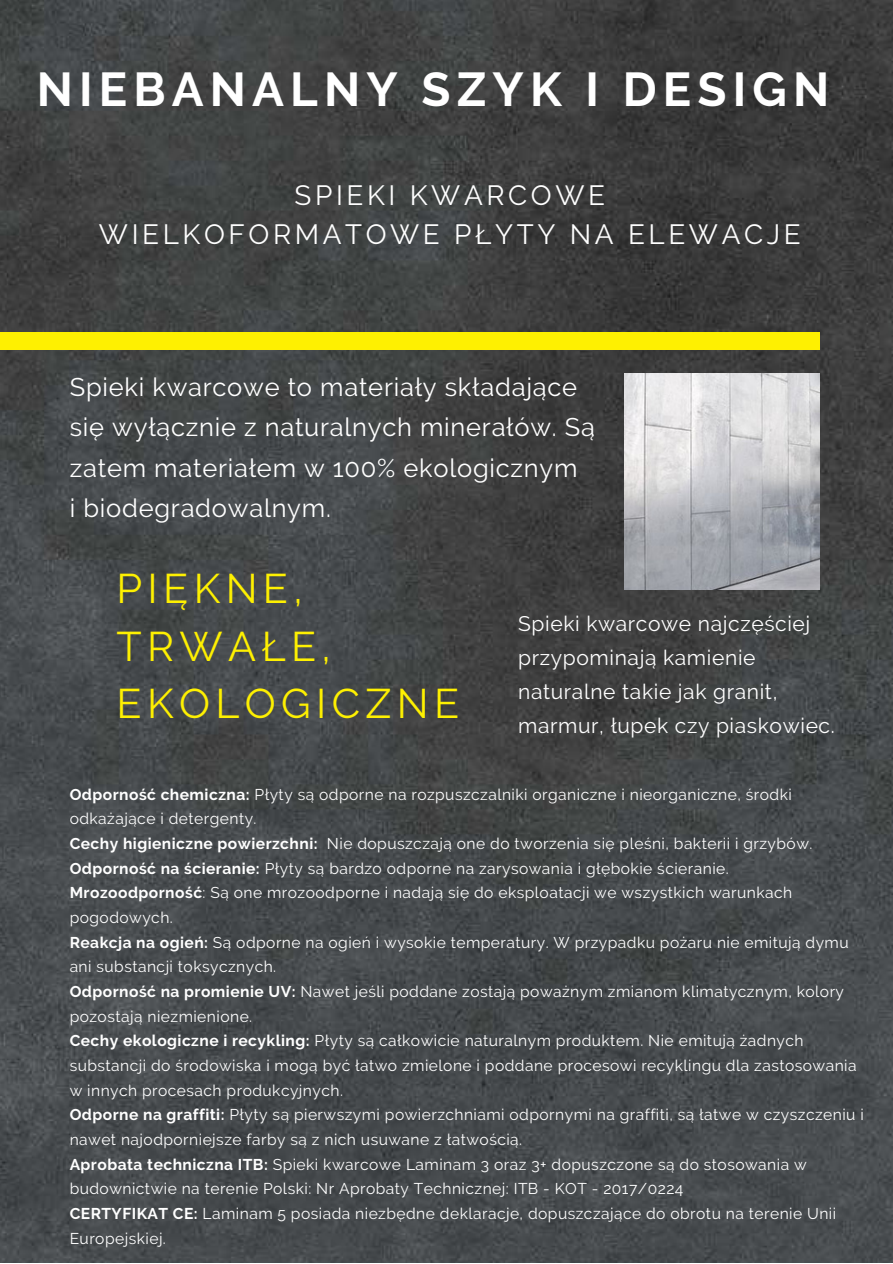
<style>
.page{position:relative;width:893px;height:1264px;background:#fff}
.page>*{position:absolute;margin:0;border:0;box-sizing:border-box;transform-origin:0 0}
.t1{font:700 47.4px "Raleway";letter-spacing:.13em;color:#fff}
.t2{font:41.25px/57.3px "Raleway";letter-spacing:.13em;color:#fef001}
.t3{font:27.75px/38.2px "Raleway";letter-spacing:.13em;color:#fff;text-align:center}
.t4{font:25.5px/40.5px "Raleway";letter-spacing:.03em;color:#fff}
.t5{font:21px/33.8px "Raleway";letter-spacing:.03em;color:#fff}
.t6{font:15.6px/24.6px "Raleway";letter-spacing:.03em;color:#fff}
.s1{font-weight:700}
</style>
<div class="page">
<img style="left:0;top:0;width:892px;height:1262px">
<div style="left:0;top:332px;width:819px;height:17px;background:#fef001"></div>
<img style="left:624px;top:373px;width:195px;height:216px">
<h1 class="t1" style="left:37px;top:61px;width:793px">NIEBANALNY SZYK I DESIGN</h1>
<h3 class="t3" style="left:99px;top:176px;width:703px">SPIEKI KWARCOWE<br>WIELKOFORMATOWE PŁYTY NA ELEWACJE</h3>
<h3 class="t4" style="left:70px;top:367px;width:526px">Spieki kwarcowe to materiały składające się wyłącznie z naturalnych minerałów. Są zatem materiałem w 100% ekologicznym<br>i biodegradowalnym.</h3>
<h2 class="t2" style="left:117px;top:560px;width:344px">PIĘKNE,<br>TRWAŁE,<br>EKOLOGICZNE</h2>
<h3 class="t5" style="left:518px;top:607px;width:318px">Spieki kwarcowe najczęściej przypominają kamienie naturalne takie jak granit, marmur, łupek czy piaskowiec.</h3>
<p class="t6" style="left:70px;top:781px;width:795px"><span class="s1">Odporność chemiczna:</span> Płyty są odporne na rozpuszczalniki organiczne i nieorganiczne, środki odkażające i detergenty.<br><span class="s1">Cechy higieniczne powierzchni:</span> Nie dopuszczają one do tworzenia się pleśni, bakterii i grzybów.<br><span class="s1">Odporność na ścieranie:</span> Płyty są bardzo odporne na zarysowania i głębokie ścieranie.<br><span class="s1">Mrozoodporność</span>: Są one mrozoodporne i nadają się do eksploatacji we wszystkich warunkach pogodowych.<br><span class="s1">Reakcja na ogień:</span> Są odporne na ogień i wysokie temperatury. W przypadku pożaru nie emitują dymu ani substancji toksycznych.<br><span class="s1">Odporność na promienie UV:</span> Nawet jeśli poddane zostają poważnym zmianom klimatycznym, kolory pozostają niezmienione.<br><span class="s1">Cechy ekologiczne i recykling:</span> Płyty są całkowicie naturalnym produktem. Nie emitują żadnych substancji do środowiska i mogą być łatwo zmielone i poddane procesowi recyklingu dla zastosowania w innych procesach produkcyjnych.<br><span class="s1">Odporne na graffiti:</span> Płyty są pierwszymi powierzchniami odpornymi na graffiti, są łatwe w czyszczeniu i nawet najodporniejsze farby są z nich usuwane z łatwością.<br><span class="s1">Aprobata techniczna ITB:</span> Spieki kwarcowe Laminam 3 oraz 3+ dopuszczone są do stosowania w budownictwie na terenie Polski: Nr Aprobaty Technicznej: ITB - KOT - 2017/0224<br><span class="s1">CERTYFIKAT CE:</span> Laminam 5 posiada niezbędne deklaracje, dopuszczające do obrotu na terenie Unii Europejskiej.</p>
</div>
